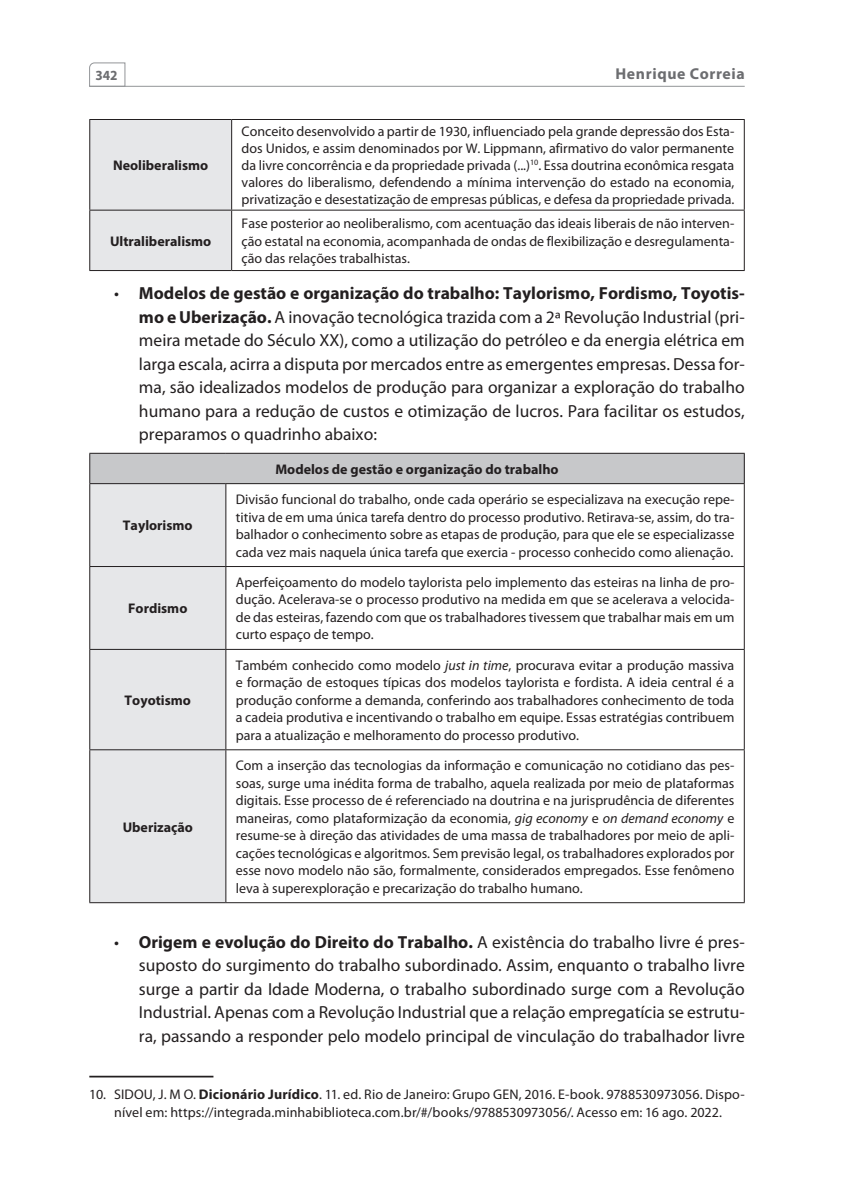
<style>
.page{position:relative;width:844px;height:1191px;background:#fff}
.page>*{position:absolute;margin:0;border:0;box-sizing:border-box;transform-origin:0 0}
.Texto_Normal_ABC{font:17.5px/23.4px "Myriad Pro";color:#231f20;text-align:justify}
.t1{font:700 15.75px "Myriad Pro";letter-spacing:.04em;color:#6c6d70}
.TABELA_8{font:14px/17.5px "Myriad Pro";color:#231f20;text-align:justify}
.Rodapé{font:14px/17.5px "Myriad Pro";letter-spacing:.005em;color:#231f20;text-align:center}
.tabela_centro{font:700 14px "Myriad Pro";color:#231f20}
.Tabela_Título{font:700 14px "Myriad Pro";color:#231f20}
.t2{font:700 14px "Myriad Pro";color:#6c6d70;scale:.95 1}
.s1{font-weight:700}
.s2{font-style:italic}
</style>
<div class="page">
<hr style="left:89px;top:86px;width:655px;height:1px;background:#939598">
<svg style="left:89px;top:62px;width:36px;height:25px"></svg>
<div style="left:90px;top:120px;width:141px;height:150px;background:#e6e7e9"></div>
<hr style="left:89px;top:119px;width:142px;height:1px;background:#231f20">
<hr style="left:231px;top:119px;width:513px;height:1px;background:#231f20">
<hr style="left:89px;top:210px;width:142px;height:1px;background:#231f20">
<hr style="left:231px;top:210px;width:513px;height:1px;background:#231f20">
<hr style="left:89px;top:270px;width:142px;height:1px;background:#231f20">
<hr style="left:231px;top:270px;width:513px;height:1px;background:#231f20">
<hr style="left:89px;top:120px;width:1px;height:90px;background:#231f20">
<hr style="left:89px;top:210px;width:1px;height:60px;background:#231f20">
<hr style="left:231px;top:120px;width:1px;height:90px;background:#231f20">
<hr style="left:743px;top:120px;width:1px;height:90px;background:#231f20">
<hr style="left:231px;top:210px;width:1px;height:60px;background:#231f20">
<hr style="left:743px;top:210px;width:1px;height:60px;background:#231f20">
<div style="left:90px;top:453px;width:654px;height:30px;background:#c7c8ca"></div>
<div style="left:90px;top:484px;width:135px;height:418px;background:#e6e7e9"></div>
<hr style="left:89px;top:453px;width:137px;height:1px;background:#231f20">
<hr style="left:226px;top:453px;width:518px;height:1px;background:#231f20">
<hr style="left:89px;top:483px;width:137px;height:1px;background:#231f20">
<hr style="left:226px;top:483px;width:518px;height:1px;background:#231f20">
<hr style="left:89px;top:566px;width:137px;height:1px;background:#231f20">
<hr style="left:226px;top:566px;width:518px;height:1px;background:#231f20">
<hr style="left:89px;top:649px;width:137px;height:1px;background:#231f20">
<hr style="left:226px;top:649px;width:518px;height:1px;background:#231f20">
<hr style="left:89px;top:749px;width:137px;height:1px;background:#231f20">
<hr style="left:226px;top:749px;width:518px;height:1px;background:#231f20">
<hr style="left:89px;top:902px;width:137px;height:1px;background:#231f20">
<hr style="left:226px;top:902px;width:518px;height:1px;background:#231f20">
<svg style="left:89px;top:454px;width:1px;height:29px"></svg>
<hr style="left:89px;top:484px;width:1px;height:82px;background:#231f20">
<hr style="left:89px;top:567px;width:1px;height:82px;background:#231f20">
<hr style="left:89px;top:650px;width:1px;height:99px;background:#231f20">
<hr style="left:89px;top:750px;width:1px;height:152px;background:#231f20">
<svg style="left:743px;top:454px;width:1px;height:29px"></svg>
<hr style="left:225px;top:484px;width:1px;height:82px;background:#231f20">
<hr style="left:743px;top:484px;width:1px;height:82px;background:#231f20">
<hr style="left:225px;top:567px;width:1px;height:82px;background:#231f20">
<hr style="left:743px;top:567px;width:1px;height:82px;background:#231f20">
<hr style="left:225px;top:650px;width:1px;height:99px;background:#231f20">
<hr style="left:743px;top:650px;width:1px;height:99px;background:#231f20">
<hr style="left:225px;top:750px;width:1px;height:152px;background:#231f20">
<hr style="left:743px;top:750px;width:1px;height:152px;background:#231f20">
<hr style="left:89px;top:1075px;width:124px;height:2px;background:#231f20">
<p class="t2" style="left:95px;top:66px;width:25px">342</p>
<p class="t1" style="left:615px;top:63px;width:131px">Henrique Correia</p>
<p class="tabela_centro" style="left:113px;top:156px;width:97px">Neoliberalismo</p>
<p class="TABELA_8" style="left:241px;top:124px;width:494px;line-height:16.8px">Conceito desenvolvido a partir de 1930, influenciado pela grande depressão dos Esta&shy;dos Unidos, e assim denominados por W. Lippmann, afirmativo do valor permanente da livre concorrência e da propriedade privada (...)<sup>10</sup>. Essa doutrina econômica resgata valores do liberalismo, defendendo a mínima intervenção do estado na economia, privatização e desestatização de empresas públicas, e defesa da propriedade privada.</p>
<p class="TABELA_8" style="left:241px;top:215px;width:494px">Fase posterior ao neoliberalismo, com acentuação das ideais liberais de não interven&shy;ção estatal na economia, acompanhada de ondas de flexibilização e desregulamenta&shy;ção das relações trabalhistas.</p>
<p class="Texto_Normal_ABC" style="left:139px;top:282px;width:607px;text-indent:-25px">• <span class="s1">Modelos de gestão e organização do trabalho: Taylorismo, Fordismo, Toyotis&shy;mo e Uberização.</span> A inovação tecnológica trazida com a 2ª Revolução Industrial (pri&shy;meira metade do Século XX), como a utilização do petróleo e da energia elétrica em larga escala, acirra a disputa por mercados entre as emergentes empresas. Dessa for&shy;ma, são idealizados modelos de produção para organizar a exploração do trabalho humano para a redução de custos e otimização de lucros. Para facilitar os estudos, preparamos o quadrinho abaixo:</p>
<p class="Tabela_Título" style="left:275px;top:460px;width:284px">Modelos de gestão e organização do trabalho</p>
<p class="tabela_centro" style="left:110px;top:232px;width:103px">Ultraliberalismo</p>
<p class="tabela_centro" style="left:123px;top:516px;width:71px">Taylorismo</p>
<p class="tabela_centro" style="left:128px;top:599px;width:61px">Fordismo</p>
<p class="tabela_centro" style="left:125px;top:691px;width:68px">Toyotismo</p>
<p class="TABELA_8" style="left:236px;top:491px;width:500px">Divisão funcional do trabalho, onde cada operário se especializava na execução repe&shy;titiva de em uma única tarefa dentro do processo produtivo. Retirava-se, assim, do tra&shy;balhador o conhecimento sobre as etapas de produção, para que ele se especializasse cada vez mais naquela única tarefa que exercia - processo conhecido como alienação.</p>
<p class="TABELA_8" style="left:236px;top:574px;width:500px">Aperfeiçoamento do modelo taylorista pelo implemento das esteiras na linha de pro&shy;dução. Acelerava-se o processo produtivo na medida em que se acelerava a velocida&shy;de das esteiras, fazendo com que os trabalhadores tivessem que trabalhar mais em um curto espaço de tempo.</p>
<p class="TABELA_8" style="left:236px;top:656px;width:500px">Também conhecido como modelo <span class="s2">just in time</span>, procurava evitar a produção massiva e formação de estoques típicas dos modelos taylorista e fordista. A ideia central é a produção conforme a demanda, conferindo aos trabalhadores conhecimento de toda a cadeia produtiva e incentivando o trabalho em equipe. Essas estratégias contribuem para a atualização e melhoramento do processo produtivo.</p>
<p class="TABELA_8" style="left:236px;top:757px;width:500px">Com a inserção das tecnologias da informação e comunicação no cotidiano das pes&shy;soas, surge uma inédita forma de trabalho, aquela realizada por meio de plataformas digitais. Esse processo de é referenciado na doutrina e na jurisprudência de diferentes maneiras, como plataformização da economia, <span class="s2">gig economy</span> e <span class="s2">on demand economy</span> e resume-se à direção das atividades de uma massa de trabalhadores por meio de apli&shy;cações tecnológicas e algoritmos. Sem previsão legal, os trabalhadores explorados por esse novo modelo não são, formalmente, considerados empregados. Esse fenômeno leva à superexploração e precarização do trabalho humano.</p>
<p class="Texto_Normal_ABC" style="left:139px;top:930px;width:607px;text-indent:-25px">• <span class="s1">Origem e evolução do Direito do Trabalho.</span> A existência do trabalho livre é pres&shy;suposto do surgimento do trabalho subordinado. Assim, enquanto o trabalho livre surge a partir da Idade Moderna, o trabalho subordinado surge com a Revolução Industrial. Apenas com a Revolução Industrial que a relação empregatícia se estrutu&shy;ra, passando a responder pelo modelo principal de vinculação do trabalhador livre</p>
<p class="tabela_centro" style="left:123px;top:817px;width:72px">Uberização</p>
<p class="Rodapé" style="left:89px;top:1085px;width:656px">10. SIDOU, J. M O. <span class="s1">Dicionário Jurídico</span>. 11. ed. Rio de Janeiro: Grupo GEN, 2016. E-book. 9788530973056. Dispo&shy;nível em: https://integrada.minhabiblioteca.com.br/#/books/9788530973056/. Acesso em: 16 ago. 2022.</p>
</div>
